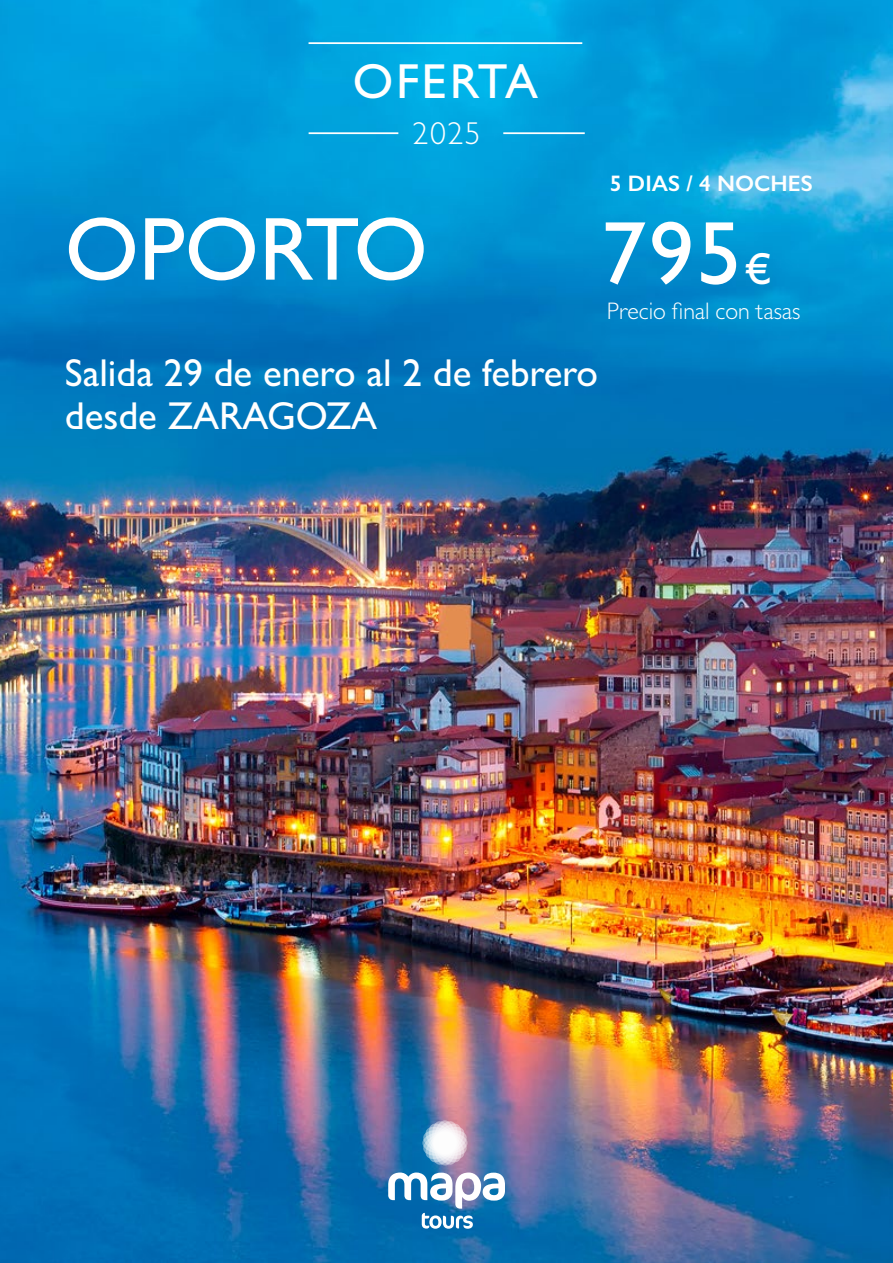
<style>
.page{position:relative;width:893px;height:1263px;background:#fff}
.page>*{position:absolute;margin:0;border:0;box-sizing:border-box;transform-origin:0 0}
.t1{font:500 90px "Gill Sans";color:#fff}
.t2{font:500 49.35px "Gill Sans";letter-spacing:.05em;color:#fff}
.t3{font:500 39px/43.2px "Gill Sans";color:#fff}
.t4{font:300 31.8px "Gill Sans";color:#fff}
.t5{font:300 24px "Gill Sans";color:#fff}
.t6{font:600 22.5px "Gill Sans";color:#fff}
.s1{font-size:45px}
</style>
<div class="page">
<img style="left:0;top:0;width:893px;height:1263px">
<div style="left:422px;top:1132px;width:45px;height:22px;background:#3088bb;border-radius:50%"></div>
<svg style="left:423px;top:1121px;width:44px;height:44px;background:#cacfde"></svg>
<svg style="left:388px;top:1172px;width:117px;height:57px"></svg>
<hr style="left:309px;top:132px;width:89px;height:2px;background:#fff">
<hr style="left:309px;top:42px;width:273px;height:2px;background:#fff">
<hr style="left:503px;top:132px;width:82px;height:2px;background:#fff">
<p class="t2" style="left:353px;top:52px;width:187px">OFERTA</p>
<p class="t4" style="left:413px;top:114px;width:70px">2025</p>
<h1 class="t1" style="left:65px;top:196px;width:364px">OPORTO</h1>
<p class="t6" style="left:610px;top:170px;width:204px">5 DIAS / 4 NOCHES</p>
<h1 class="t1" style="left:601px;top:200px;width:172px">795<span class="s1">€</span></h1>
<p class="t5" style="left:607px;top:297px;width:195px">Precio final con tasas</p>
<p class="t3" style="left:65px;top:350px;width:535px">Salida 29 de enero al 2 de febrero desde ZARAGOZA</p>
</div>
